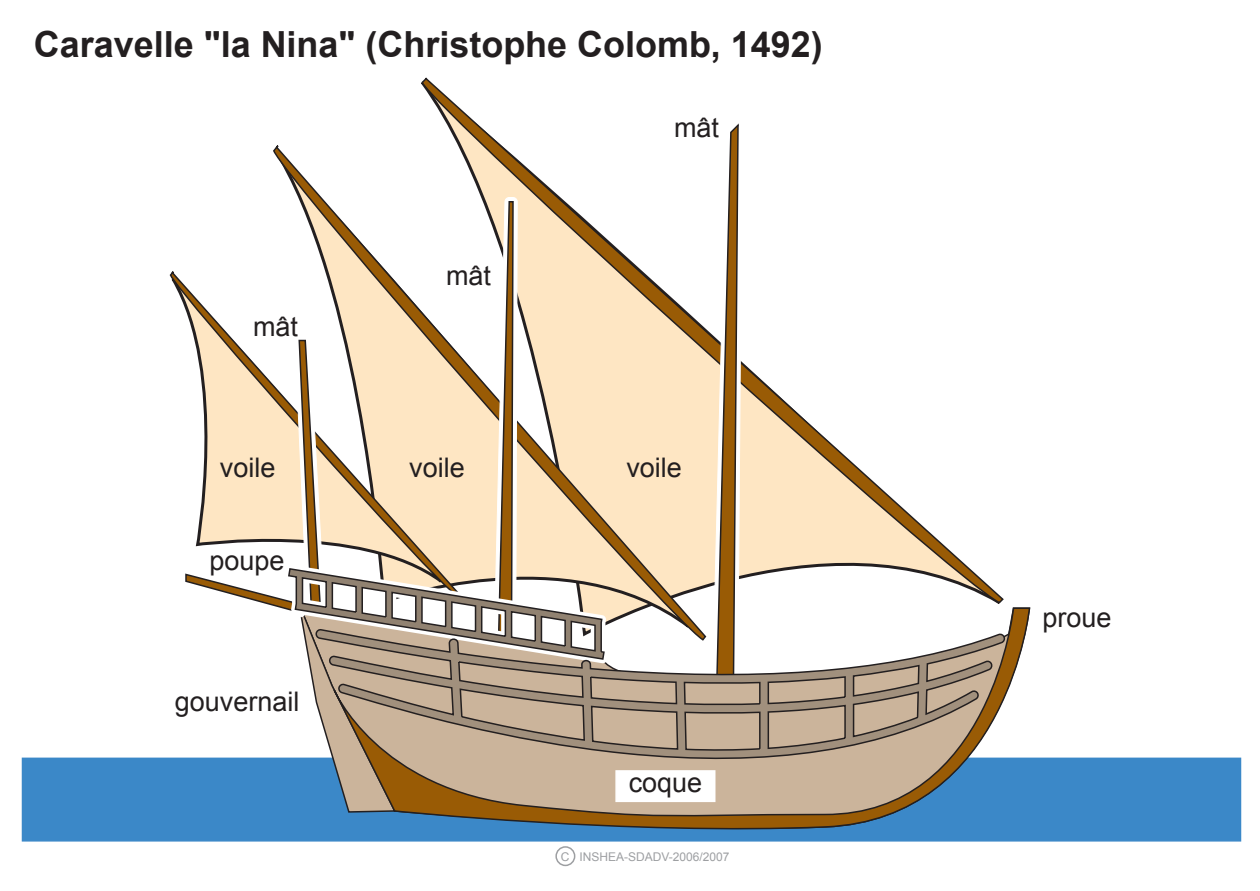
<style>
.page{position:relative;width:1260px;height:891px;background:#fff}
.page>*{position:absolute;margin:0;border:0;box-sizing:border-box;transform-origin:0 0}
.t1{font:700 36px "Arial";color:#231f20}
.t2{font:27px "Arial";color:#231f20}
.t3{font:12px "Arial";color:#9d9fa2}
</style>
<div class="page">
<div style="left:22px;top:758px;width:1219px;height:84px;background:#3b88c8;border:2px solid #3b88c8"></div>
<svg style="left:707px;top:330px;width:259px;height:235px"></svg>
<svg style="left:608px;top:240px;width:99px;height:325px;background:#f2dcbb"></svg>
<svg style="left:712px;top:123px;width:31px;height:442px"></svg>
<svg style="left:608px;top:607px;width:423px;height:223px"></svg>
<svg style="left:181px;top:77px;width:427px;height:779px"></svg>
<svg style="left:314px;top:565px;width:692px;height:205px"></svg>
<div style="left:555px;top:846px;width:20px;height:20px;border:2px solid #9d9fa2;border-radius:50%"></div>
<div style="left:615px;top:770px;width:101px;height:32px;background:#fff;border:2px solid #fff"></div>
<h1 class="t1" style="left:34px;top:21px;width:790px">Caravelle "la Nina" (Christophe Colomb, 1492)</h1>
<p class="t2" style="left:253px;top:309px;width:47px">mât</p>
<p class="t2" style="left:446px;top:258px;width:47px">mât</p>
<p class="t2" style="left:674px;top:110px;width:47px">mât</p>
<p class="t2" style="left:220px;top:450px;width:57px">voile</p>
<p class="t2" style="left:409px;top:450px;width:57px">voile</p>
<p class="t2" style="left:626px;top:450px;width:57px">voile</p>
<p class="t2" style="left:210px;top:542px;width:77px">poupe</p>
<p class="t2" style="left:175px;top:684px;width:126px">gouvernail</p>
<p class="t2" style="left:629px;top:765px;width:75px">coque</p>
<p class="t3" style="left:561px;top:849px;width:170px">C INSHEA-SDADV-2006/2007</p>
<p class="t2" style="left:1043px;top:600px;width:71px">proue</p>
</div>
